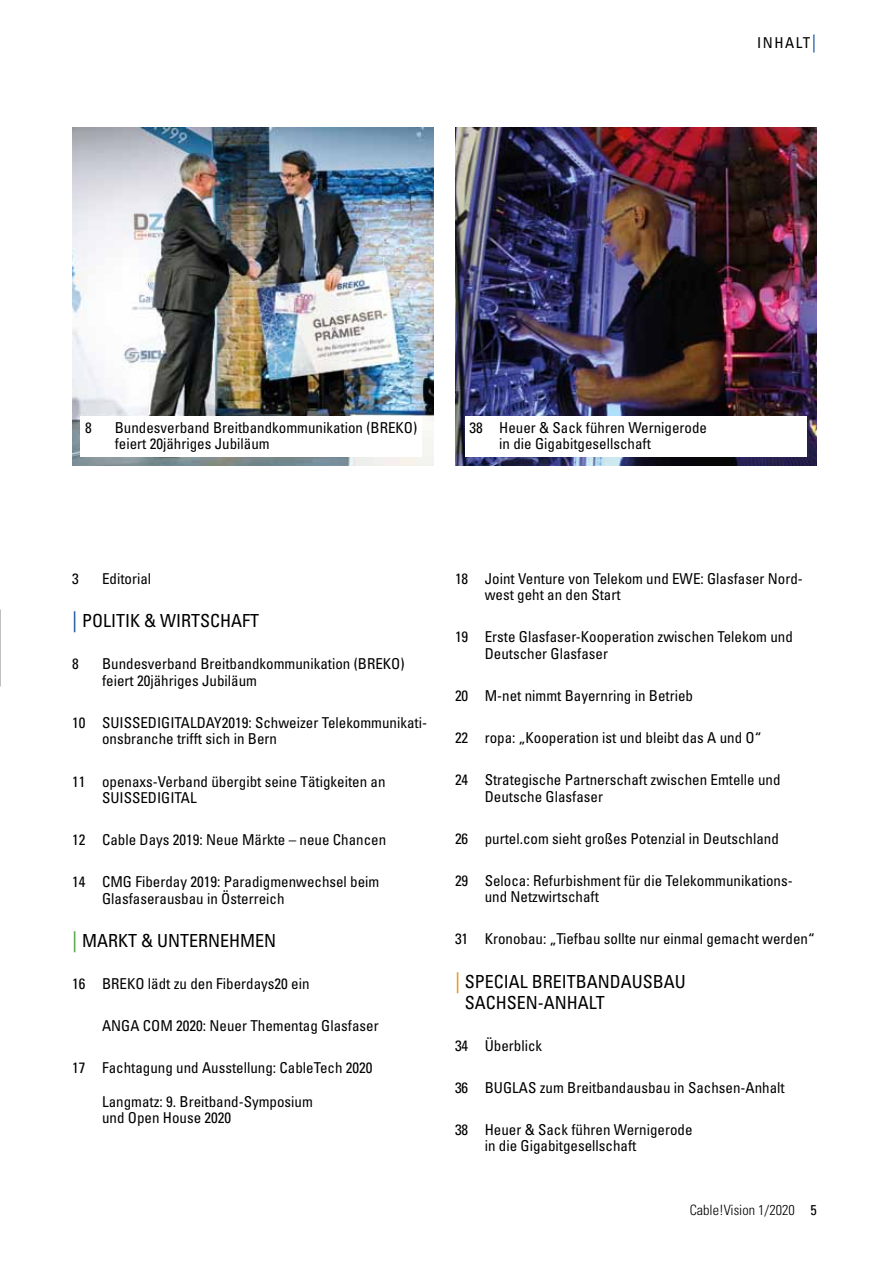
<style>
.page{position:relative;width:893px;height:1263px;background:#fff}
.page>*{position:absolute;margin:0;border:0;box-sizing:border-box;transform-origin:0 0}
.t1{font:condensed 18px/21px "Univers";color:#000}
.t2{font:condensed 15px/16.5px "Univers";color:#000}
.t3{font:300 condensed 14.25px "Univers";color:#000}
.s1{font-size:18px;color:#114e9d}
.s2{font-size:21px;color:#114e9d}
.s3{font-size:21px;color:#449f36}
.s4{font-size:21px;color:#f28c00}
.s5{font-weight:400}
</style>
<div class="page">
<img style="left:72px;top:128px;width:362px;height:338px">
<img style="left:455px;top:128px;width:361px;height:338px">
<div style="left:81px;top:417px;width:341px;height:40px;background:#fff"></div>
<div style="left:465px;top:417px;width:341px;height:40px;background:#fff"></div>
<p class="t2" style="left:757px;top:35px;width:61px">INHALT<span class="s1">|</span></p>
<p class="t2" style="left:85px;top:419px;width:8px">8</p>
<p class="t2" style="left:115px;top:419px;width:304px">Bundesverband Breitbandkommunikation (BREKO) feiert 20jähriges Jubiläum</p>
<p class="t2" style="left:499px;top:419px;width:209px;text-indent:-30px">38 Heuer &amp; Sack führen Wernigerode in die Gigabitgesellschaft</p>
<p class="t2" style="left:72px;top:570px;width:8px">3</p>
<p class="t2" style="left:102px;top:570px;width:51px">Editorial</p>
<p class="t1" style="left:72px;top:610px;width:188px"><span class="s2">|</span> POLITIK &amp; WIRTSCHAFT</p>
<p class="t2" style="left:72px;top:656px;width:8px">8</p>
<p class="t2" style="left:102px;top:656px;width:304px">Bundesverband Breitbandkommunikation (BREKO) feiert 20jähriges Jubiläum</p>
<p class="t2" style="left:102px;top:714px;width:327px;text-indent:-30px">10 SUISSEDIGITALDAY2019: Schweizer Telekommunikati&shy;onsbranche trifft sich in Bern</p>
<p class="t2" style="left:102px;top:773px;width:285px;text-indent:-30px">11 openaxs-Verband übergibt seine Tätigkeiten an<br>SUISSEDIGITAL</p>
<p class="t2" style="left:72px;top:831px;width:315px">12 Cable Days 2019: Neue Märkte – neue Chancen</p>
<p class="t2" style="left:102px;top:873px;width:279px;text-indent:-30px">14 CMG Fiberday 2019: Paradigmenwechsel beim<br>Glasfaserausbau in Österreich</p>
<p class="t1" style="left:72px;top:930px;width:205px"><span class="s3">|</span> MARKT &amp; UNTERNEHMEN</p>
<p class="t2" style="left:72px;top:975px;width:239px">16 BREKO lädt zu den Fiberdays20 ein</p>
<p class="t2" style="left:102px;top:1017px;width:278px">ANGA COM 2020: Neuer Thementag Glasfaser</p>
<p class="t2" style="left:72px;top:1059px;width:302px">17 Fachtagung und Ausstellung: CableTech 2020</p>
<p class="t2" style="left:102px;top:1093px;width:212px">Langmatz: 9. Breitband-Symposium und Open House 2020</p>
<p class="t2" style="left:485px;top:570px;width:320px;text-indent:-30px">18 Joint Venture von Telekom und EWE: Glasfaser Nord&shy;west geht an den Start</p>
<p class="t2" style="left:485px;top:629px;width:310px;text-indent:-30px">19 Erste Glasfaser-Kooperation zwischen Telekom und<br>Deutscher Glasfaser</p>
<p class="t2" style="left:455px;top:687px;width:240px">20 M-net nimmt Bayernring in Betrieb</p>
<p class="t2" style="left:455px;top:729px;width:308px">22 ropa: „Kooperation ist und bleibt das A und O“</p>
<p class="t2" style="left:485px;top:771px;width:297px;text-indent:-30px">24 Strategische Partnerschaft zwischen Emtelle und<br>Deutsche Glasfaser</p>
<p class="t2" style="left:455px;top:830px;width:325px">26 purtel.com sieht großes Potenzial in Deutschland</p>
<p class="t2" style="left:485px;top:872px;width:309px;text-indent:-30px">29 Seloca: Refurbishment für die Telekommunikations&shy;und Netzwirtschaft</p>
<p class="t2" style="left:455px;top:930px;width:361px">31 Kronobau: „Tiefbau sollte nur einmal gemacht werden“</p>
<p class="t1" style="left:465px;top:970px;width:223px;text-indent:-10px"><span class="s4">|</span> SPECIAL BREITBANDAUSBAU<br>SACHSEN-ANHALT</p>
<p class="t2" style="left:455px;top:1037px;width:89px">34 Überblick</p>
<p class="t2" style="left:455px;top:1079px;width:331px">36 BUGLAS zum Breitbandausbau in Sachsen-Anhalt</p>
<p class="t2" style="left:485px;top:1121px;width:209px;text-indent:-30px">38 Heuer &amp; Sack führen Wernigerode in die Gigabitgesellschaft</p>
<p class="t3" style="left:690px;top:1201px;width:129px">Cable!Vision 1/2020 <span class="s5">5</span></p>
</div>
